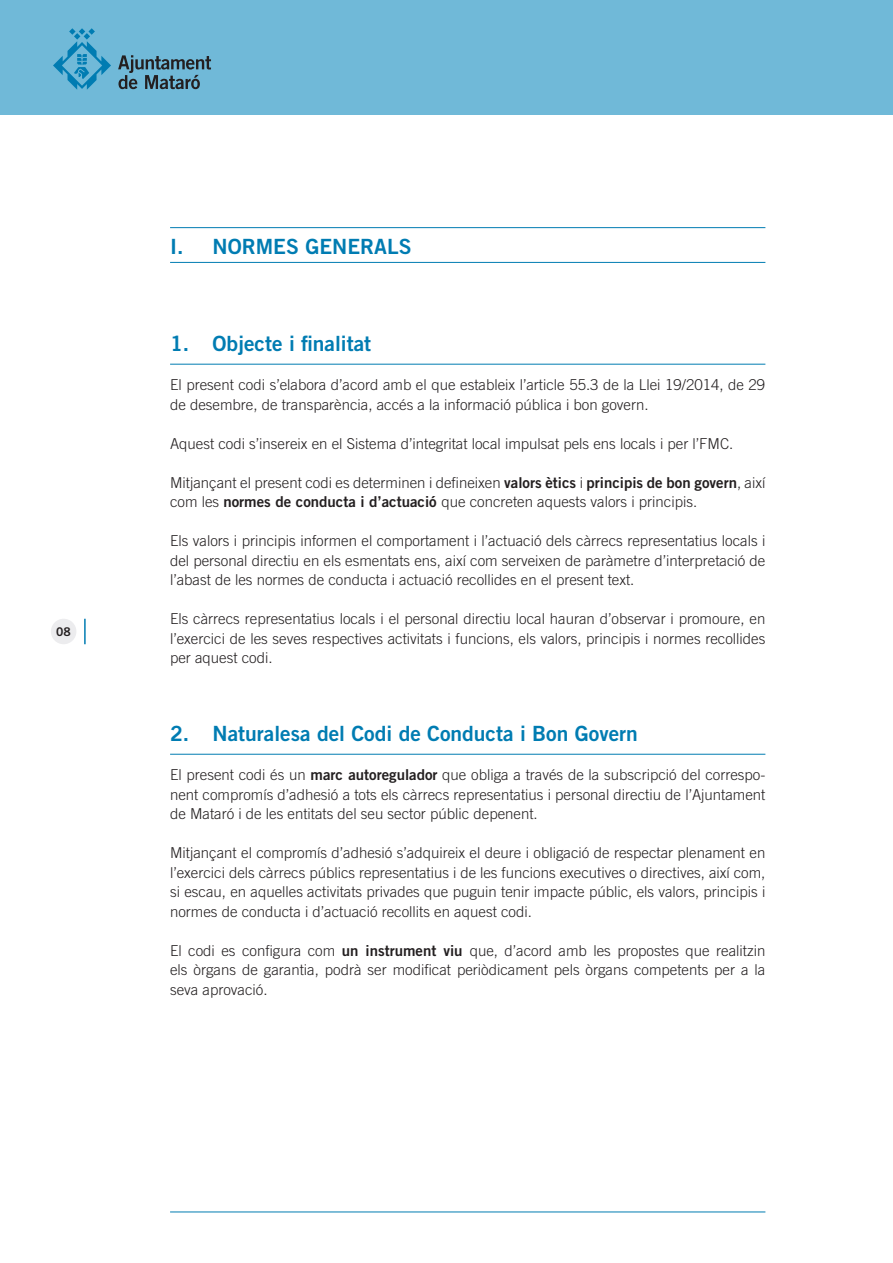
<style>
.page{position:relative;width:893px;height:1263px;background:#fff}
.page>*{position:absolute;margin:0;border:0;box-sizing:border-box;transform-origin:0 0}
.TITOL_INDEX1{font:21px "Trade Gothic Bold Two";color:#007cb2}
.BASIC{font:300 15px/19.5px "Trade Gothic";color:#231f20;text-align:justify}
.t1{font:12px "Trade Gothic Bold Two";color:#231f20}
.s1{font-family:"Trade Gothic Bold Two";font-weight:400}
</style>
<div class="page">
<div style="left:0;top:0;width:893px;height:115px;background:#70b9d8"></div>
<div style="left:51px;top:619px;width:25px;height:25px;background:#ececee;border-radius:50%"></div>
<svg style="left:118px;top:55px;width:93px;height:34px"></svg>
<svg style="left:53px;top:28px;width:58px;height:62px"></svg>
<hr style="left:84px;top:619px;width:2px;height:25px;background:#007cb2">
<hr style="left:170px;top:1211px;width:595px;height:1px;background:#007cb2">
<hr style="left:170px;top:227px;width:595px;height:1px;background:#007cb2">
<hr style="left:170px;top:262px;width:595px;height:1px;background:#007cb2">
<hr style="left:170px;top:364px;width:595px;height:1px;background:#007cb2">
<hr style="left:170px;top:754px;width:595px;height:1px;background:#007cb2">
<p class="t1" style="left:56px;top:624px;width:16px">08</p>
<p class="TITOL_INDEX1" style="left:170px;top:233px;width:243px">I. NORMES GENERALS</p>
<p class="TITOL_INDEX1" style="left:170px;top:330px;width:203px">1. Objecte i finalitat</p>
<p class="BASIC" style="left:170px;top:375px;width:597px">El present codi s’elabora d’acord amb el que estableix l’article 55.3 de la Llei 19/2014, de 29 de desembre, de transparència, accés a la informació pública i bon govern.</p>
<p class="BASIC" style="left:170px;top:433px;width:565px">Aquest codi s’insereix en el Sistema d’integritat local impulsat pels ens locals i per l’FMC.</p>
<p class="BASIC" style="left:170px;top:472px;width:597px">Mitjançant el present codi es determinen i defineixen <span class="s1">valors ètics</span> i <span class="s1">principis de bon govern</span>, així com les <span class="s1">normes de conducta i d’actuació</span> que concreten aquests valors i principis.</p>
<p class="BASIC" style="left:170px;top:531px;width:597px">Els valors i principis informen el comportament i l’actuació dels càrrecs representatius locals i del personal directiu en els esmentats ens, així com serveixen de paràmetre d’interpretació de l’abast de les normes de conducta i actuació recollides en el present text.</p>
<p class="BASIC" style="left:170px;top:609px;width:597px">Els càrrecs representatius locals i el personal directiu local hauran d’observar i promoure, en l’exercici de les seves respectives activitats i funcions, els valors, principis i normes recollides per aquest codi.</p>
<p class="TITOL_INDEX1" style="left:170px;top:720px;width:469px">2. Naturalesa del Codi de Conducta i Bon Govern</p>
<p class="BASIC" style="left:170px;top:765px;width:597px">El present codi és un <span class="s1">marc autoregulador</span> que obliga a través de la subscripció del correspo&shy;nent compromís d’adhesió a tots els càrrecs representatius i personal directiu de l’Ajuntament de Mataró i de les entitats del seu sector públic depenent.</p>
<p class="BASIC" style="left:170px;top:843px;width:597px">Mitjançant el compromís d’adhesió s’adquireix el deure i obligació de respectar plenament en l’exercici dels càrrecs públics representatius i de les funcions executives o directives, així com, si escau, en aquelles activitats privades que puguin tenir impacte públic, els valors, principis i normes de conducta i d’actuació recollits en aquest codi.</p>
<p class="BASIC" style="left:170px;top:940px;width:597px">El codi es configura com <span class="s1">un instrument viu</span> que, d’acord amb les propostes que realitzin els òrgans de garantia, podrà ser modificat periòdicament pels òrgans competents per a la seva aprovació.</p>
</div>
